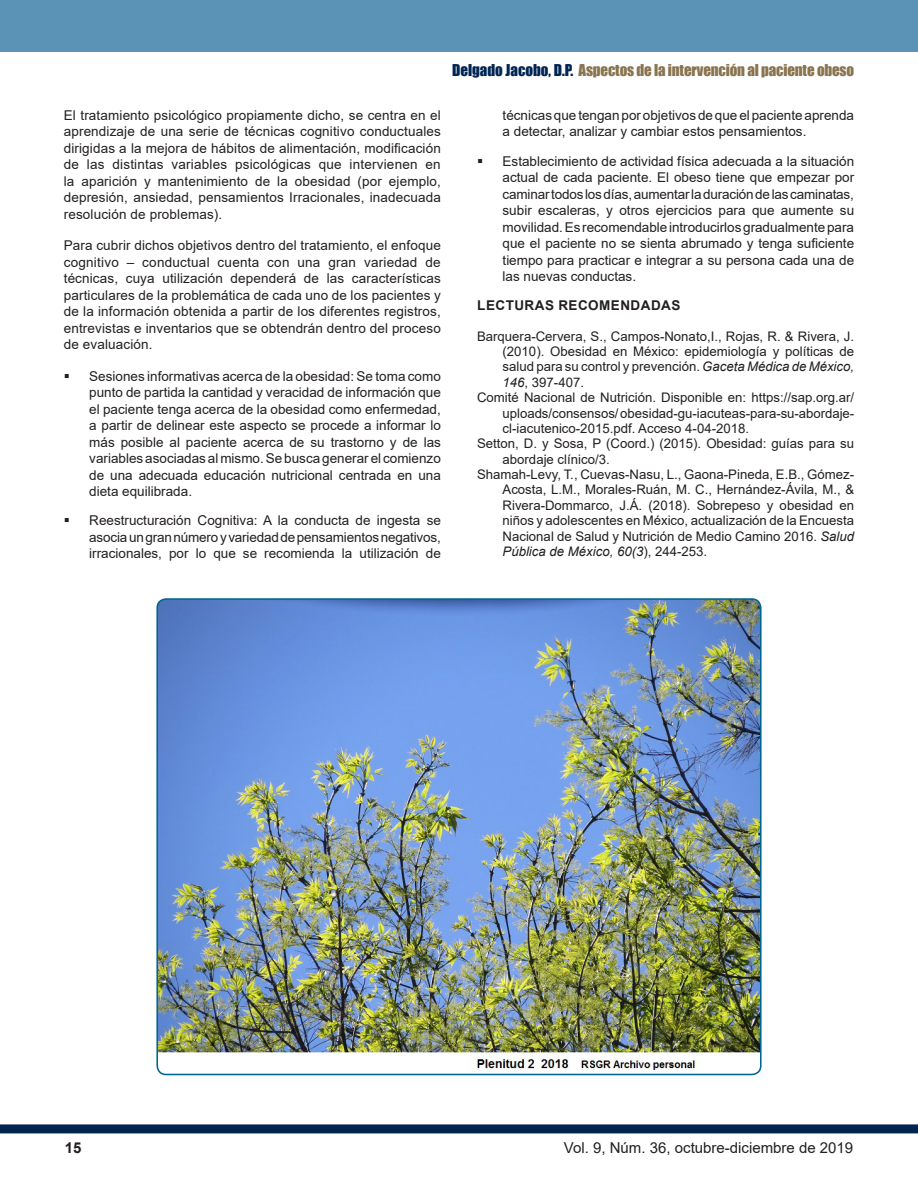
<style>
.page{position:relative;width:918px;height:1188px;background:#fff}
.page>*{position:absolute;margin:0;border:0;box-sizing:border-box;transform-origin:0 0}
.t1{font:15px "Impact";letter-spacing:-.01em;color:#897450}
.t2{font:15px "Arial";color:#231f20}
.t3{font:700 15px "Arial";color:#231f20}
.t4{font:13.5px/16.5px "Arial";color:#231f20;text-align:justify}
.t5{font:700 13.5px "Arial";letter-spacing:.035em;color:#231f20}
.t6{font:13.2px/15.3px "Arial";color:#231f20;text-align:justify}
.s1{color:#002553}
.s2{font-style:italic}
</style>
<div class="page">
<div style="left:0;top:1124px;width:918px;height:9px;background:#002553"></div>
<img style="left:158px;top:601px;width:602px;height:474px">
<div style="left:156px;top:598px;width:606px;height:477px;border:2px solid #006592;border-radius:9px"></div>
<div style="left:0;top:0;width:918px;height:51px;background:#5b93b6"></div>
<p class="t1" style="left:452px;top:59px;width:404px"><span class="s1">Delgado Jacobo, D.P.</span> Aspectos de la intervención al paciente obeso</p>
<p class="t4" style="left:64px;top:107px;width:379px">El tratamiento psicológico propiamente dicho, se centra en el aprendizaje de una serie de técnicas cognitivo conductuales dirigidas a la mejora de hábitos de alimentación, modificación de las distintas variables psicológicas que intervienen en la aparición y mantenimiento de la obesidad (por ejemplo, depresión, ansiedad, pensamientos Irracionales, inadecuada resolución de problemas).</p>
<p class="t4" style="left:64px;top:237px;width:379px">Para cubrir dichos objetivos dentro del tratamiento, el enfoque cognitivo – conductual cuenta con una gran variedad de técnicas, cuya utilización dependerá de las características particulares de la problemática de cada uno de los pacientes y de la información obtenida a partir de los diferentes registros, entrevistas e inventarios que se obtendrán dentro del proceso de evaluación.</p>
<p class="t4" style="left:89px;top:368px;width:353px;text-indent:-26px">▪ Sesiones informativas acerca de la obesidad: Se toma como punto de partida la cantidad y veracidad de información que el paciente tenga acerca de la obesidad como enfermedad, a partir de delinear este aspecto se procede a informar lo más posible al paciente acerca de su trastorno y de las variables asociadas al mismo. Se busca generar el comienzo de una adecuada educación nutricional centrada en una dieta equilibrada.</p>
<p class="t4" style="left:89px;top:512px;width:353px;text-indent:-26px">▪ Reestructuración Cognitiva: A la conducta de ingesta se asocia un gran número y variedad de pensamientos negativos, irracionales, por lo que se recomienda la utilización de</p>
<p class="t4" style="left:503px;top:107px;width:353px">técnicas que tengan por objetivos de que el paciente aprenda a detectar, analizar y cambiar estos pensamientos.</p>
<p class="t4" style="left:503px;top:153px;width:353px;text-indent:-26px">▪ Establecimiento de actividad física adecuada a la situación actual de cada paciente. El obeso tiene que empezar por caminar todos los días, aumentar la duración de las caminatas, subir escaleras, y otros ejercicios para que aumente su movilidad. Es recomendable introducirlos gradualmente para que el paciente no se sienta abrumado y tenga suficiente tiempo para practicar e integrar a su persona cada una de las nuevas conductas.</p>
<p class="t5" style="left:477px;top:296px;width:205px">LECTURAS RECOMENDADAS</p>
<p class="t6" style="left:503px;top:328px;width:353px;text-indent:-26px">Barquera-Cervera, S., Campos-Nonato,I., Rojas, R. &amp; Rivera, J. (2010). Obesidad en México: epidemiología y políticas de salud para su control y prevención. <span class="s2">Gaceta Médica de México, 146</span>, 397-407.</p>
<p class="t6" style="left:503px;top:390px;width:353px;text-indent:-26px">Comité Nacional de Nutrición. Disponible en: https://sap.org.ar/ uploads/consensos/ obesidad-gu-iacuteas-para-su-abordaje&shy;cl-iacutenico-2015.pdf. Acceso 4-04-2018.</p>
<p class="t6" style="left:503px;top:436px;width:353px;text-indent:-26px">Setton, D. y Sosa, P (Coord.) (2015). Obesidad: guías para su abordaje clínico/3.</p>
<p class="t6" style="left:503px;top:467px;width:353px;text-indent:-26px">Shamah-Levy, T., Cuevas-Nasu, L., Gaona-Pineda, E.B., Gómez-Acosta, L.M., Morales-Ruán, M. C., Hernández-Ávila, M., &amp; Rivera-Dommarco, J.Á. (2018). Sobrepeso y obesidad en niños y adolescentes en México, actualización de la Encuesta Nacional de Salud y Nutrición de Medio Camino 2016. <span class="s2">Salud Pública de México, 60(3</span>), 244-253.</p>
<p class="t3" style="left:65px;top:1137px;width:18px">15</p>
<p class="t2" style="left:564px;top:1137px;width:291px">Vol. 9, Núm. 36, octubre-diciembre de 2019</p>
</div>
